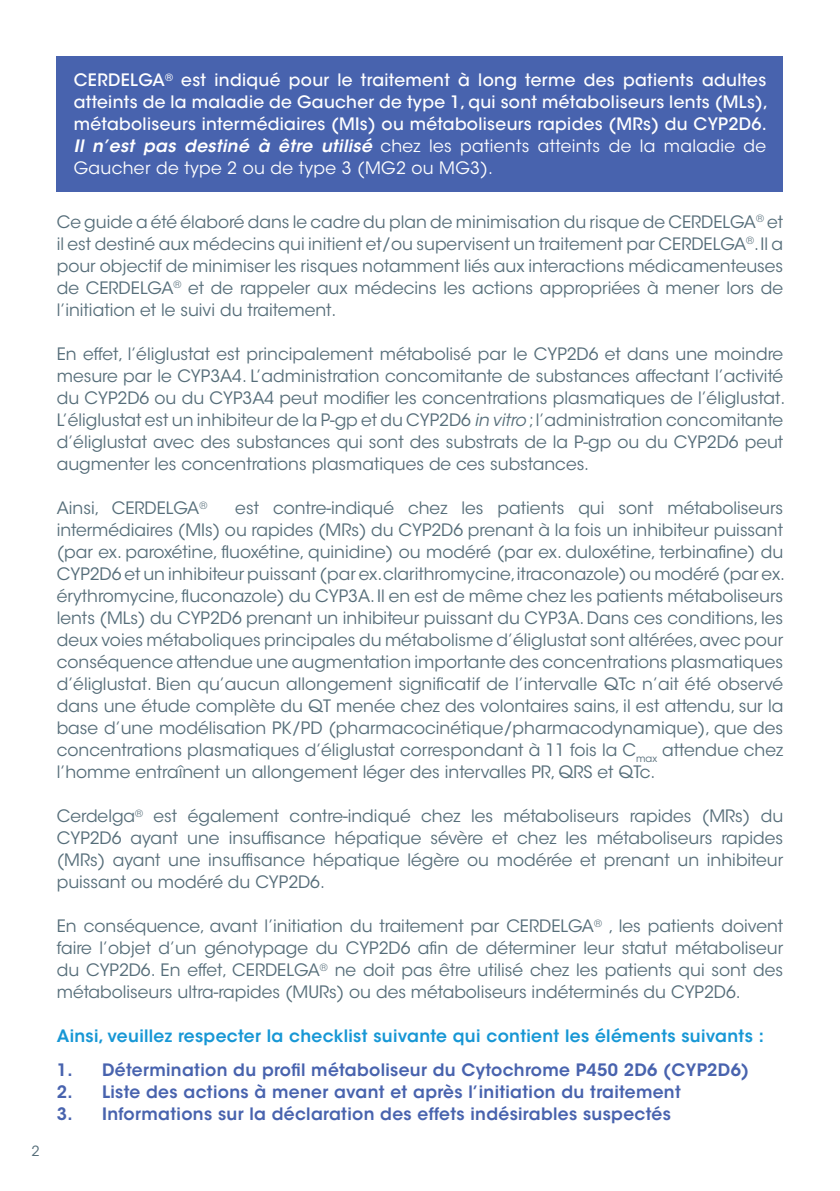
<style>
.page{position:relative;width:840px;height:1191px;background:#fff}
.page>*{position:absolute;margin:0;border:0;box-sizing:border-box;transform-origin:0 0}
.t1{font:17px/22px "ITC Avant Garde Std";color:#556d79;text-align:justify}
.t2{font:500 17px/22px "ITC Avant Garde Std";letter-spacing:.02em;color:#fff}
.t3{font:600 17px "ITC Avant Garde Std";letter-spacing:.02em;color:#4863ae}
.t4{font:600 17px "ITC Avant Garde Std";letter-spacing:.02em;color:#1797d5}
.t5{font:14px "ITC Avant Garde Std";color:#556d79}
.s1{font-weight:600;font-style:italic}
.s2{font-weight:400}
.s3{font-style:italic}
</style>
<div class="page">
<div style="left:57px;top:57px;width:725px;height:135px;background:#4863ae"></div>
<p class="t5" style="left:32px;top:1142px;width:10px">2</p>
<p class="t2" style="left:74px;top:69px;width:695px">CERDELGA<sup>®</sup> est indiqué pour le traitement à long terme des patients adultes atteints de la maladie de Gaucher de type 1, qui sont métaboliseurs lents (MLs), métaboliseurs intermédiaires (MIs) ou métaboliseurs rapides (MRs) du CYP2D6.<br><span class="s1">Il n’est pas destiné à être utilisé</span> <span class="s2">chez les patients atteints de la maladie de Gaucher de type 2 ou de type 3 (MG2 ou MG3).</span></p>
<p class="t1" style="left:57px;top:211px;width:727px">Ce guide a été élaboré dans le cadre du plan de minimisation du risque de CERDELGA<sup>®</sup> et il est destiné aux médecins qui initient et/ou supervisent un traitement par CERDELGA<sup>®</sup>. Il a pour objectif de minimiser les risques notamment liés aux interactions médicamenteuses de CERDELGA<sup>®</sup> et de rappeler aux médecins les actions appropriées à mener lors de l’initiation et le suivi du traitement.</p>
<p class="t1" style="left:57px;top:343px;width:729px;text-align:left">En effet, l’éliglustat est principalement métabolisé par le CYP2D6 et dans une moindre mesure par le CYP3A4. L’administration concomitante de substances affectant l’activité du CYP2D6 ou du CYP3A4 peut modifier les concentrations plasmatiques de l’éliglustat.<br>L’éliglustat est un inhibiteur de la P-gp et du CYP2D6 <span class="s3">in vitro</span> ; l’administration concomitante d’éliglustat avec des substances qui sont des substrats de la P-gp ou du CYP2D6 peut augmenter les concentrations plasmatiques de ces substances.</p>
<p class="t1" style="left:57px;top:497px;width:152px">Ainsi, CERDELGA<sup>®</sup></p>
<p class="t1" style="left:57px;top:497px;width:729px;text-indent:178px">est contre-indiqué chez les patients qui sont métaboliseurs intermédiaires (MIs) ou rapides (MRs) du CYP2D6 prenant à la fois un inhibiteur puissant (par ex. paroxétine, fluoxétine, quinidine) ou modéré (par ex. duloxétine, terbinafine) du CYP2D6 et un inhibiteur puissant (par ex.clarithromycine,itraconazole) ou modéré (par ex. érythromycine, fluconazole) du CYP3A. Il en est de même chez les patients métaboliseurs lents (MLs) du CYP2D6 prenant un inhibiteur puissant du CYP3A. Dans ces conditions, les deux voies métaboliques principales du métabolisme d’éliglustat sont altérées, avec pour conséquence attendue une augmentation importante des concentrations plasmatiques d’éliglustat. Bien qu’aucun allongement significatif de l’intervalle QTc n’ait été observé dans une étude complète du QT menée chez des volontaires sains, il est attendu, sur la base d’une modélisation PK/PD (pharmacocinétique/pharmacodynamique), que des concentrations plasmatiques d’éliglustat correspondant à 11 fois la C<sub>max</sub> attendue chez l’homme entraînent un allongement léger des intervalles PR, QRS et QTc.</p>
<p class="t1" style="left:57px;top:805px;width:727px">Cerdelga<sup>®</sup> est également contre-indiqué chez les métaboliseurs rapides (MRs) du CYP2D6 ayant une insuffisance hépatique sévère et chez les métaboliseurs rapides (MRs) ayant une insuffisance hépatique légère ou modérée et prenant un inhibiteur puissant ou modéré du CYP2D6.</p>
<p class="t1" style="left:57px;top:915px;width:727px">En conséquence, avant l’initiation du traitement par CERDELGA<sup>®</sup> , les patients doivent faire l’objet d’un génotypage du CYP2D6 afin de déterminer leur statut métaboliseur du CYP2D6. En effet, CERDELGA<sup>®</sup> ne doit pas être utilisé chez les patients qui sont des métaboliseurs ultra-rapides (MURs) ou des métaboliseurs indéterminés du CYP2D6.</p>
<p class="t4" style="left:57px;top:1025px;width:708px">Ainsi, veuillez respecter la checklist suivante qui contient les éléments suivants :</p>
<p class="t3" style="left:57px;top:1058px;width:693px">1. Détermination du profil métaboliseur du Cytochrome P450 2D6 (CYP2D6)</p>
<p class="t3" style="left:57px;top:1080px;width:625px">2. Liste des actions à mener avant et après l’initiation du traitement</p>
<p class="t3" style="left:57px;top:1102px;width:615px">3. Informations sur la déclaration des effets indésirables suspectés</p>
</div>
